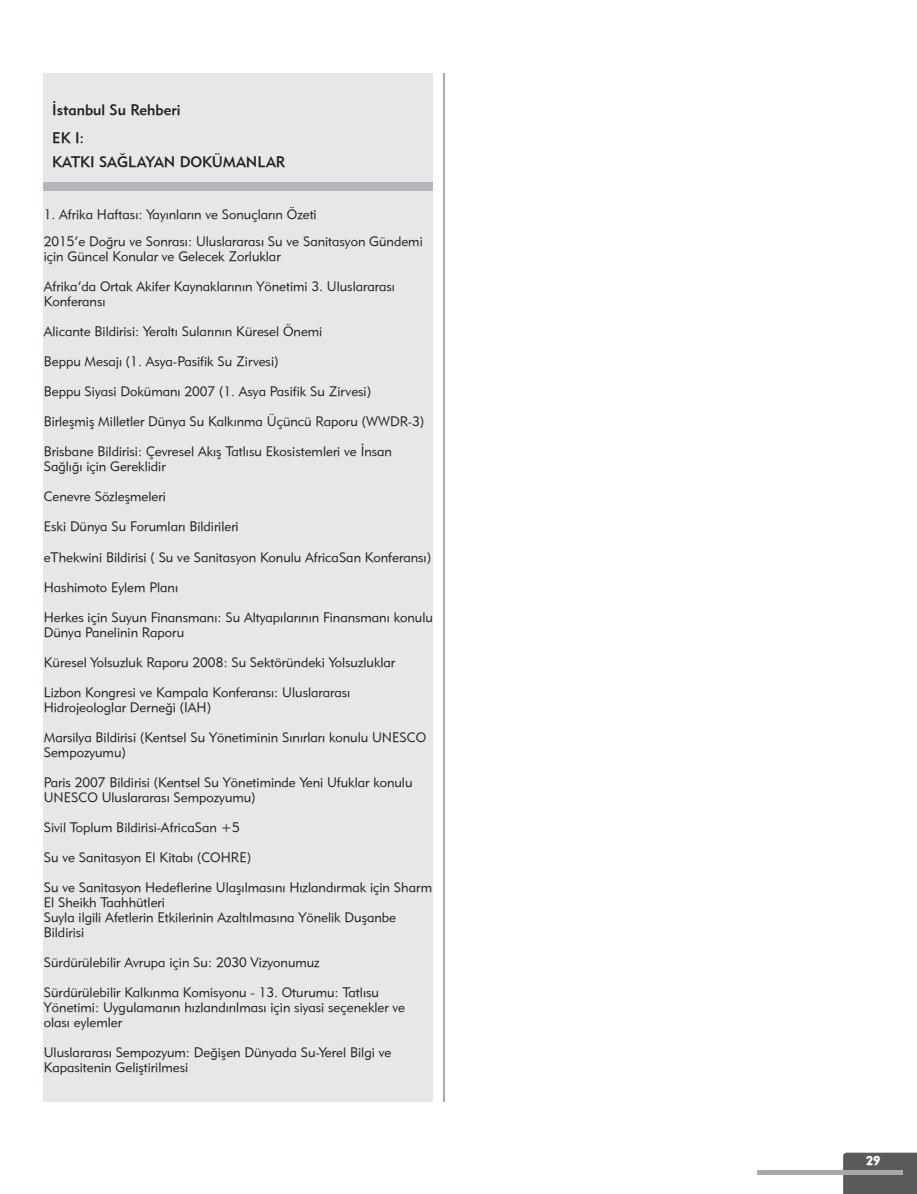
<style>
.page{position:relative;width:917px;height:1194px;background:#fff}
.page>*{position:absolute;margin:0;border:0;box-sizing:border-box;transform-origin:0 0}
.t1{font:15px/28px "Geometric 415 Medium BT";color:#231f20}
.t2{font:13.5px/15px "Geometric 415 Lite BT";color:#231f20}
.t3{font:12px "Geometric 706 Black BT";color:#fff}
</style>
<div class="page">
<svg style="left:757px;top:1170px;width:86px;height:3px"></svg>
<hr style="left:443px;top:74px;width:2px;height:1027px;background:#a8aaad">
<div style="left:44px;top:74px;width:389px;height:1027px;background:#e6e7e9"></div>
<div style="left:44px;top:182px;width:389px;height:9px;background:#b5b6b9"></div>
<svg style="left:843px;top:1152px;width:74px;height:42px;background:#646467"></svg>
<p class="t1" style="left:52px;top:96px;width:130px">İstanbul Su Rehberi<br>EK I:</p>
<p class="t1" style="left:52px;top:147px;width:235px">KATKI SAĞLAYAN DOKÜMANLAR</p>
<p class="t2" style="left:44px;top:200px;width:380px;line-height:27.8px">1. Afrika Haftası: Yayınların ve Sonuçların Özeti<br>2015’e Doğru ve Sonrası: Uluslararası Su ve Sanitasyon Gündemi</p>
<p class="t2" style="left:44px;top:249px;width:238px">için Güncel Konular ve Gelecek Zorluklar</p>
<p class="t2" style="left:44px;top:279px;width:353px">Afrika’da Ortak Akifer Kaynaklarının Yönetimi 3. Uluslararası<br>Konferansı</p>
<p class="t2" style="left:44px;top:324px;width:280px">Alicante Bildirisi: Yeraltı Sularının Küresel Önemi</p>
<p class="t2" style="left:44px;top:354px;width:236px">Beppu Mesajı (1. Asya-Pasifik Su Zirvesi)</p>
<p class="t2" style="left:44px;top:384px;width:329px">Beppu Siyasi Dokümanı 2007 (1. Asya Pasifik Su Zirvesi)</p>
<p class="t2" style="left:44px;top:414px;width:382px">Birleşmiş Milletler Dünya Su Kalkınma Üçüncü Raporu (WWDR-3)</p>
<p class="t2" style="left:44px;top:444px;width:350px">Brisbane Bildirisi: Çevresel Akış Tatlısu Ekosistemleri ve İnsan<br>Sağlığı için Gereklidir</p>
<p class="t2" style="left:44px;top:489px;width:123px">Cenevre Sözleşmeleri</p>
<p class="t2" style="left:44px;top:519px;width:196px">Eski Dünya Su Forumları Bildirileri</p>
<p class="t2" style="left:44px;top:549px;width:389px">eThekwini Bildirisi ( Su ve Sanitasyon Konulu AfricaSan Konferansı)</p>
<p class="t2" style="left:44px;top:579px;width:136px">Hashimoto Eylem Planı</p>
<p class="t2" style="left:44px;top:609px;width:390px">Herkes için Suyun Finansmanı: Su Altyapılarının Finansmanı konulu<br>Dünya Panelinin Raporu</p>
<p class="t2" style="left:44px;top:654px;width:353px">Küresel Yolsuzluk Raporu 2008: Su Sektöründeki Yolsuzluklar</p>
<p class="t2" style="left:44px;top:684px;width:308px">Lizbon Kongresi ve Kampala Konferansı: Uluslararası<br>Hidrojeologlar Derneği (IAH)</p>
<p class="t2" style="left:44px;top:729px;width:384px">Marsilya Bildirisi (Kentsel Su Yönetiminin Sınırları konulu UNESCO<br>Sempozyumu)</p>
<p class="t2" style="left:44px;top:774px;width:370px">Paris 2007 Bildirisi (Kentsel Su Yönetiminde Yeni Ufuklar konulu<br>UNESCO Uluslararası Sempozyumu)</p>
<p class="t2" style="left:44px;top:819px;width:197px">Sivil Toplum Bildirisi-AfricaSan +5</p>
<p class="t2" style="left:44px;top:849px;width:209px">Su ve Sanitasyon El Kitabı (COHRE)</p>
<p class="t2" style="left:44px;top:879px;width:390px">Su ve Sanitasyon Hedeflerine Ulaşılmasını Hızlandırmak için Sharm El Sheikh Taahhütleri<br>Suyla ilgili Afetlerin Etkilerinin Azaltılmasına Yönelik Duşanbe Bildirisi</p>
<p class="t2" style="left:44px;top:954px;width:277px">Sürdürülebilir Avrupa için Su: 2030 Vizyonumuz</p>
<p class="t2" style="left:44px;top:984px;width:363px">Sürdürülebilir Kalkınma Komisyonu - 13. Oturumu: Tatlısu<br>Yönetimi: Uygulamanın hızlandırılması için siyasi seçenekler ve olası eylemler</p>
<p class="t2" style="left:44px;top:1044px;width:349px">Uluslararası Sempozyum: Değişen Dünyada Su-Yerel Bilgi ve<br>Kapasitenin Geliştirilmesi</p>
<p class="t3" style="left:866px;top:1152px;width:16px">29</p>
</div>
